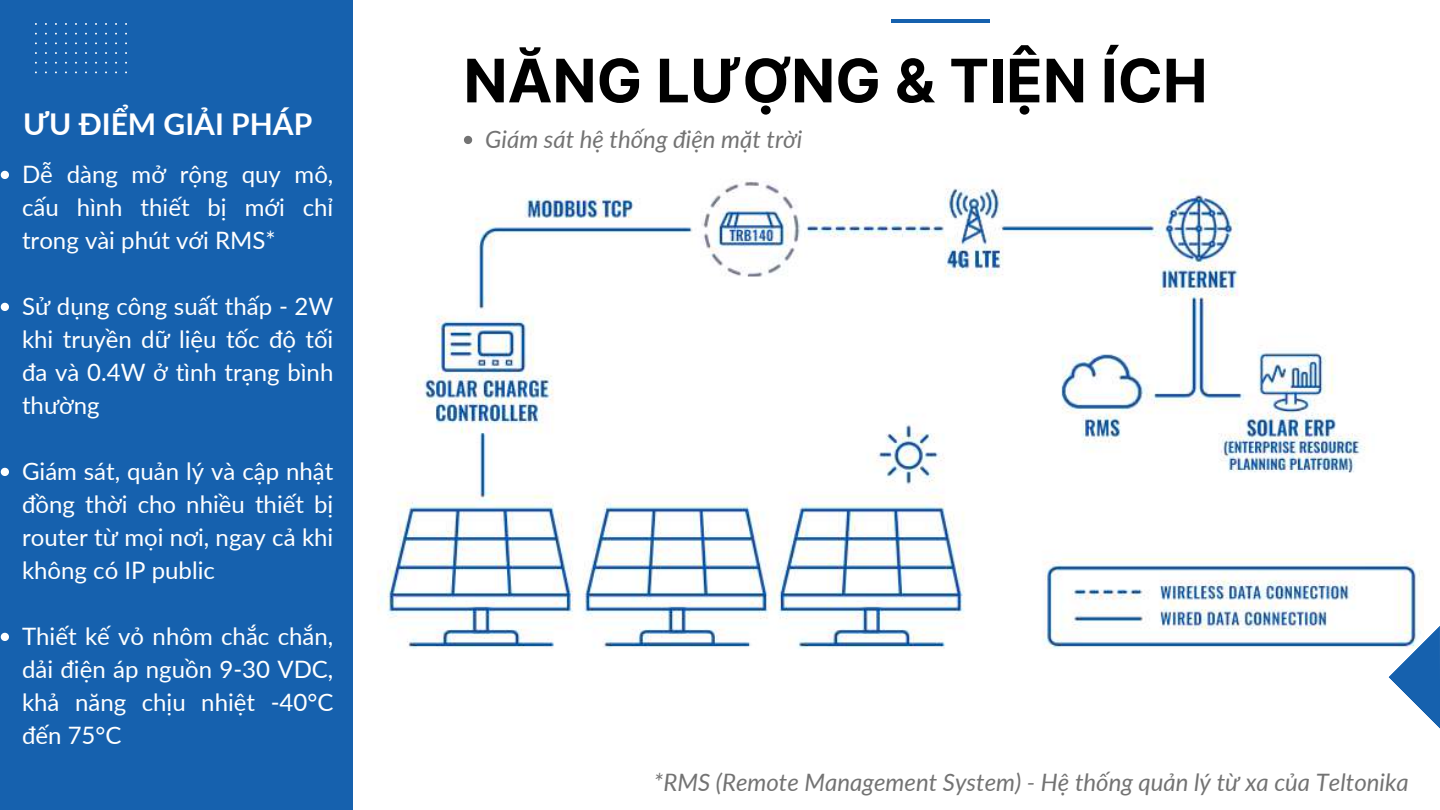
<style>
.page{position:relative;width:1440px;height:810px;background:#fff}
.page>*{position:absolute;margin:0;border:0;box-sizing:border-box;transform-origin:0 0}
.t1{font:700 60px "Inter";color:#000}
.t2{font:700 30px "Lato";color:#fff}
.t3{font:24px/33px "Lato";color:#fff;text-align:justify}
.t4{font:italic 24px "Lato";color:#737373}
</style>
<div class="page">
<img style="left:377px;top:179px;width:1046px;height:470px">
<svg style="left:1388px;top:625px;width:52px;height:104px"></svg>
<div style="left:0;top:0;width:352px;height:810px;background:#1661ae"></div>
<svg style="left:35px;top:23px;width:92px;height:50px"></svg>
<hr style="left:892px;top:19px;width:98px;height:4px;background:#1661ae">
<svg style="left:1px;top:171px;width:8px;height:8px"></svg>
<svg style="left:1px;top:303px;width:8px;height:8px"></svg>
<svg style="left:1px;top:468px;width:8px;height:8px"></svg>
<svg style="left:1px;top:633px;width:8px;height:8px"></svg>
<svg style="left:464px;top:136px;width:8px;height:8px"></svg>
<p class="t2" style="left:23px;top:105px;width:291px">ƯU ĐIỂM GIẢI PHÁP</p>
<p class="t3" style="left:22px;top:157px;width:313px">Dễ dàng mở rộng quy mô, cấu hình thiết bị mới chỉ trong vài phút với RMS*</p>
<p class="t3" style="left:22px;top:289px;width:313px">Sử dụng công suất thấp - 2W khi truyền dữ liệu tốc độ tối đa và 0.4W ở tình trạng bình thường</p>
<p class="t3" style="left:22px;top:454px;width:313px">Giám sát, quản lý và cập nhật đồng thời cho nhiều thiết bị router từ mọi nơi, ngay cả khi không có IP public</p>
<p class="t3" style="left:22px;top:619px;width:313px">Thiết kế vỏ nhôm chắc chắn, dải điện áp nguồn 9-30 VDC, khả năng chịu nhiệt -40°C đến 75°C</p>
<h1 class="t1" style="left:463px;top:45px;width:746px">NĂNG LƯỢNG &amp; TIỆN ÍCH</h1>
<p class="t4" style="left:485px;top:124px;width:319px">Giám sát hệ thống điện mặt trời</p>
<p class="t4" style="left:654px;top:767px;width:756px">*RMS (Remote Management System) - Hệ thống quản lý từ xa của Teltonika</p>
</div>
